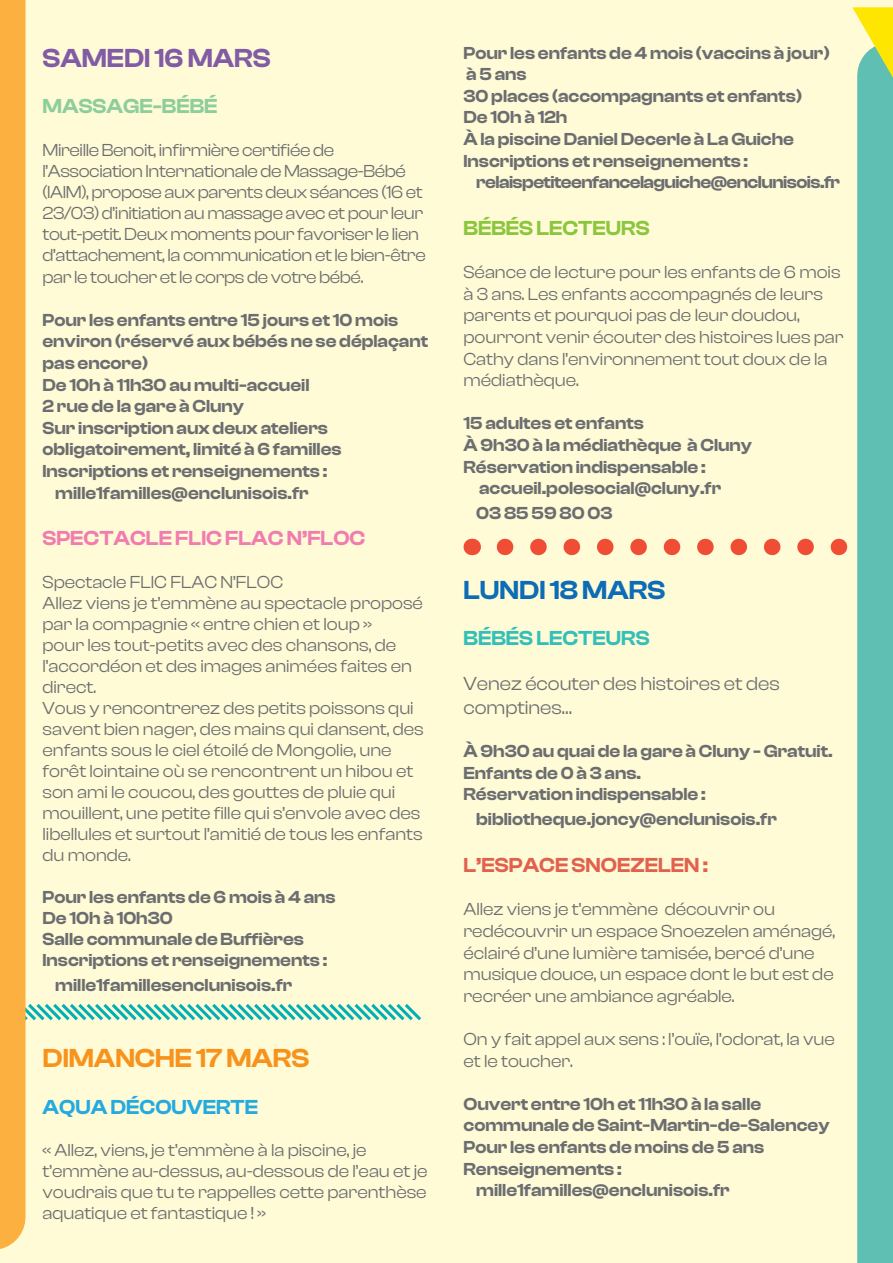
<style>
.page{position:relative;width:893px;height:1263px;background:#fffbd6}
.page>*{position:absolute;margin:0;border:0;box-sizing:border-box;transform-origin:0 0}
.t1{font:600 27px "Clash Display";color:#f7931d}
.t2{font:600 27px "Clash Display";color:#825ba6}
.t3{font:600 27px "Clash Display";color:#0d6cb6}
.t4{font:600 21px "Clash Display";color:#f17cb0}
.t5{font:600 21px "Clash Display";color:#e1614f}
.t6{font:600 21px "Clash Display";color:#24aae1}
.t7{font:600 21px "Clash Display";color:#8bc63e}
.t8{font:600 21px "Clash Display";color:#35bfb9}
.t9{font:600 21px "Clash Display";color:#8ecd9c}
.t10{font:19.5px/23.4px "Clash Display";color:#6c6d70}
.t11{font:18px/21px "Clash Display";color:#6c6d70}
.t12{font:600 18px/21.6px "Clash Display";color:#6c6d70}
.t13{font:18px/21.1px "Clash Display";letter-spacing:-.02em;color:#6c6d70}
.t14{font:600 18px "Clash Display";letter-spacing:-.03em;color:#6c6d70}
</style>
<div class="page">
<svg style="left:26px;top:1004px;width:396px;height:17px"></svg>
<svg style="left:472px;top:539px;width:1px;height:16px"></svg>
<svg style="left:505px;top:539px;width:343px;height:16px"></svg>
<div style="left:857px;top:76px;width:36px;height:1187px;background:#5fbfb3"></div>
<div style="left:0;top:0;width:26px;height:1217px;background:#fbb03f"></div>
<svg style="left:852px;top:7px;width:41px;height:71px"></svg>
<p class="t2" style="left:43px;top:43px;width:230px">SAMEDI 16 MARS</p>
<p class="t9" style="left:43px;top:95px;width:177px">MASSAGE-BÉBÉ</p>
<p class="t13" style="left:43px;top:139px;width:385px">Mireille Benoit, infirmière certifiée de l’Association Internationale de Massage-Bébé (IAIM), propose aux parents deux séances (16 et 23/03) d’initiation au massage avec et pour leur tout-petit. Deux moments pour favoriser le lien d’attachement, la communication et le bien-être par le toucher et le corps de votre bébé.</p>
<p class="t12" style="left:43px;top:309px;width:387px">Pour les enfants entre 15 jours et 10 mois environ (réservé aux bébés ne se déplaçant pas encore)</p>
<p class="t12" style="left:43px;top:374px;width:268px">De 10h à 11h30 au multi-accueil</p>
<p class="t12" style="left:43px;top:395px;width:203px">2 rue de la gare à Cluny</p>
<p class="t12" style="left:43px;top:417px;width:301px">Sur inscription aux deux ateliers obligatoirement, limité à 6 familles</p>
<p class="t12" style="left:43px;top:460px;width:286px">Inscriptions et renseignements :</p>
<p class="t12" style="left:55px;top:482px;width:255px">mille1familles@enclunisois.fr</p>
<p class="t4" style="left:43px;top:527px;width:324px">SPECTACLE FLIC FLAC N’FLOC</p>
<p class="t11" style="left:43px;top:571px;width:242px">Spectacle FLIC FLAC N’FLOC</p>
<p class="t11" style="left:43px;top:592px;width:382px">Allez viens je t’emmène au spectacle proposé par la compagnie « entre chien et loup »<br>pour les tout-petits avec des chansons, de l’accordéon et des images animées faites en direct.</p>
<p class="t11" style="left:43px;top:697px;width:383px">Vous y rencontrerez des petits poissons qui savent bien nager, des mains qui dansent, des enfants sous le ciel étoilé de Mongolie, une forêt lointaine où se rencontrent un hibou et son ami le coucou, des gouttes de pluie qui mouillent, une petite fille qui s’envole avec des libellules et surtout l’amitié de tous les enfants du monde.</p>
<p class="t12" style="left:43px;top:886px;width:295px">Pour les enfants de 6 mois à 4 ans</p>
<p class="t12" style="left:43px;top:907px;width:132px">De 10h à 10h30</p>
<p class="t12" style="left:43px;top:928px;width:263px">Salle communale de Buffières</p>
<p class="t12" style="left:43px;top:949px;width:286px">Inscriptions et renseignements :</p>
<p class="t12" style="left:55px;top:974px;width:239px">mille1famillesenclunisois.fr</p>
<p class="t1" style="left:43px;top:1043px;width:268px">DIMANCHE 17 MARS</p>
<p class="t6" style="left:43px;top:1095px;width:217px">AQUA DÉCOUVERTE</p>
<p class="t11" style="left:43px;top:1139px;width:387px">« Allez, viens, je t’emmène à la piscine, je t’emmène au-dessus, au-dessous de l’eau et je voudrais que tu te rappelles cette parenthèse aquatique et fantastique ! »</p>
<p class="t12" style="left:463px;top:42px;width:368px">Pour les enfants de 4 mois (vaccins à jour)</p>
<p class="t12" style="left:466px;top:63px;width:62px">à 5 ans</p>
<p class="t12" style="left:463px;top:85px;width:340px">30 places (accompagnants et enfants)</p>
<p class="t12" style="left:463px;top:107px;width:105px">De 10h à 12h</p>
<p class="t12" style="left:463px;top:128px;width:332px">À la piscine Daniel Decerle à La Guiche</p>
<p class="t12" style="left:463px;top:150px;width:286px">Inscriptions et renseignements :</p>
<p class="t14" style="left:476px;top:172px;width:365px">relaispetiteenfancelaguiche@enclunisois.fr</p>
<p class="t7" style="left:463px;top:216px;width:188px">BÉBÉS LECTEURS</p>
<p class="t11" style="left:463px;top:261px;width:382px;line-height:21.6px">Séance de lecture pour les enfants de 6 mois à 3 ans. Les enfants accompagnés de leurs parents et pourquoi pas de leur doudou, pourront venir écouter des histoires lues par Cathy dans l’environnement tout doux de la médiathèque.</p>
<p class="t12" style="left:463px;top:413px;width:182px">15 adultes et enfants</p>
<p class="t12" style="left:463px;top:434px;width:290px">À 9h30 à la médiathèque à Cluny</p>
<p class="t12" style="left:463px;top:456px;width:244px">Réservation indispensable :</p>
<p class="t12" style="left:479px;top:477px;width:244px">accueil.polesocial@cluny.fr</p>
<p class="t12" style="left:476px;top:503px;width:138px">03 85 59 80 03</p>
<p class="t3" style="left:463px;top:575px;width:203px">LUNDI 18 MARS</p>
<p class="t8" style="left:463px;top:627px;width:188px">BÉBÉS LECTEURS</p>
<p class="t10" style="left:463px;top:672px;width:318px">Venez écouter des histoires et des comptines…</p>
<p class="t12" style="left:463px;top:740px;width:371px">À 9h30 au quai de la gare à Cluny - Gratuit.<br>Enfants de 0 à 3 ans.</p>
<p class="t12" style="left:463px;top:783px;width:244px">Réservation indispensable :</p>
<p class="t12" style="left:476px;top:809px;width:302px">bibliotheque.joncy@enclunisois.fr</p>
<p class="t5" style="left:463px;top:853px;width:246px">L’ESPACE SNOEZELEN :</p>
<p class="t11" style="left:463px;top:898px;width:373px;line-height:21.6px">Allez viens je t’emmène découvrir ou redécouvrir un espace Snoezelen aménagé, éclairé d’une lumière tamisée, bercé d’une musique douce, un espace dont le but est de recréer une ambiance agréable.</p>
<p class="t11" style="left:463px;top:1028px;width:373px;line-height:21.6px">On y fait appel aux sens : l’ouïe, l’odorat, la vue et le toucher.</p>
<p class="t12" style="left:463px;top:1093px;width:368px">Ouvert entre 10h et 11h30 à la salle communale de Saint-Martin-de-Salencey</p>
<p class="t12" style="left:463px;top:1136px;width:302px">Pour les enfants de moins de 5 ans</p>
<p class="t12" style="left:463px;top:1158px;width:160px">Renseignements :</p>
<p class="t12" style="left:476px;top:1179px;width:255px">mille1familles@enclunisois.fr</p>
</div>
